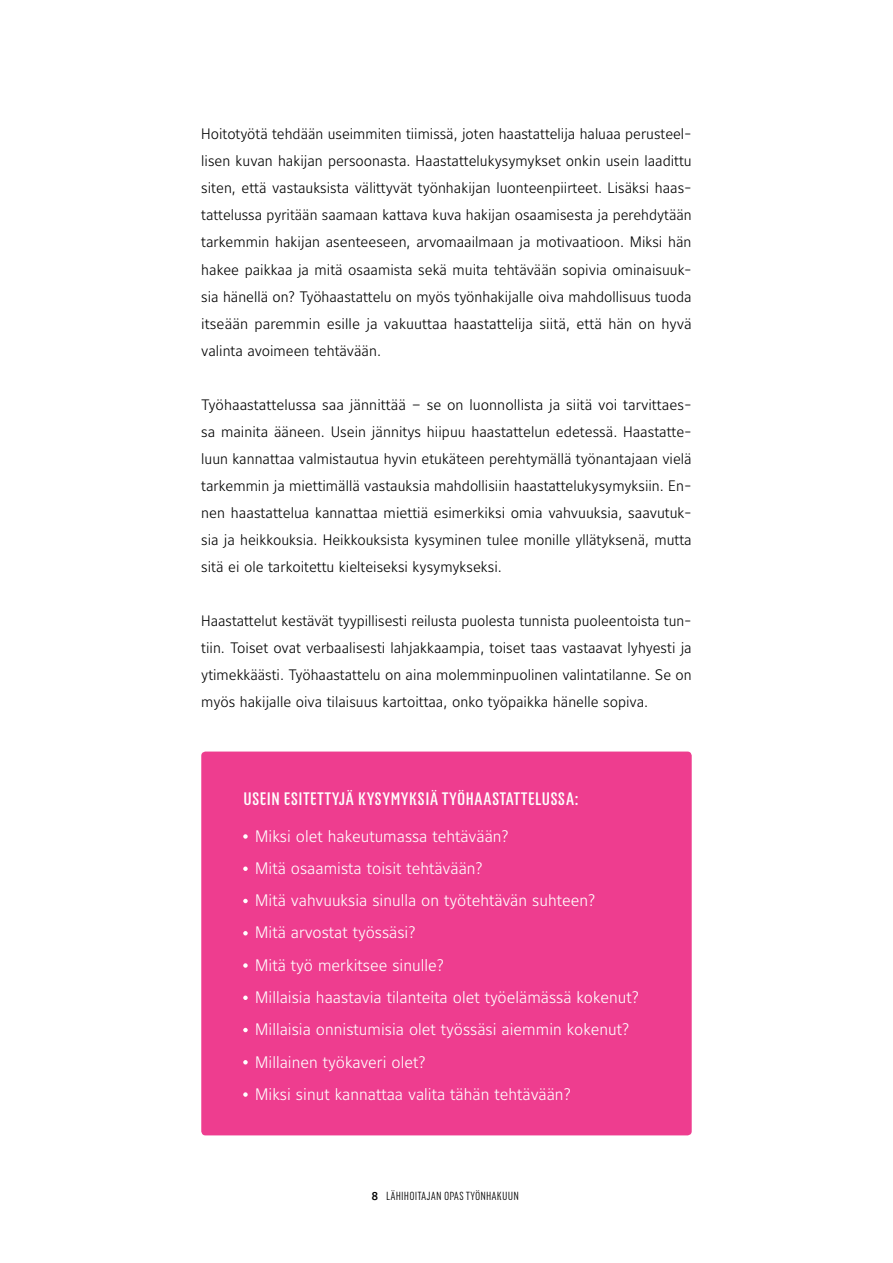
<style>
.page{position:relative;width:893px;height:1263px;background:#fff}
.page>*{position:absolute;margin:0;border:0;box-sizing:border-box;transform-origin:0 0}
.t1{font:18px "Kurry Pro";letter-spacing:.025em;color:#fff}
.t2{font:300 16.5px/32.2px "Maurea";color:#fff}
.t3{font:300 15px/27px "Maurea";color:#000;text-align:justify}
.t4{font:300 11.7px "Kurry Pro";letter-spacing:.01em;color:#000}
.s1{font-family:"Maurea Medium Caps Lf";font-weight:400;font-size:12px}
</style>
<div class="page">
<div style="left:201px;top:751px;width:491px;height:384px;background:#ee3d8f;border-radius:4px"></div>
<svg style="left:243px;top:834px;width:5px;height:5px"></svg>
<svg style="left:243px;top:866px;width:5px;height:5px"></svg>
<svg style="left:243px;top:899px;width:5px;height:4px"></svg>
<svg style="left:243px;top:931px;width:5px;height:4px"></svg>
<svg style="left:243px;top:963px;width:5px;height:5px"></svg>
<svg style="left:243px;top:995px;width:5px;height:5px"></svg>
<svg style="left:243px;top:1028px;width:5px;height:4px"></svg>
<svg style="left:243px;top:1060px;width:5px;height:4px"></svg>
<svg style="left:243px;top:1092px;width:5px;height:5px"></svg>
<p class="t3" style="left:201px;top:122px;width:492px">Hoitotyötä tehdään useimmiten tiimissä, joten haastattelija haluaa perusteel&shy;lisen kuvan hakijan persoonasta. Haastattelukysymykset onkin usein laadittu siten, että vastauksista välittyvät työnhakijan luonteenpiirteet. Lisäksi haas&shy;tattelussa pyritään saamaan kattava kuva hakijan osaamisesta ja perehdytään tarkemmin hakijan asenteeseen, arvomaailmaan ja motivaatioon. Miksi hän hakee paikkaa ja mitä osaamista sekä muita tehtävään sopivia ominaisuuk&shy;sia hänellä on? Työhaastattelu on myös työnhakijalle oiva mahdollisuus tuoda itseään paremmin esille ja vakuuttaa haastattelija siitä, että hän on hyvä valinta avoimeen tehtävään.</p>
<p class="t3" style="left:201px;top:392px;width:492px">Työhaastattelussa saa jännittää – se on luonnollista ja siitä voi tarvittaes&shy;sa mainita ääneen. Usein jännitys hiipuu haastattelun edetessä. Haastatte&shy;luun kannattaa valmistautua hyvin etukäteen perehtymällä työnantajaan vielä tarkemmin ja miettimällä vastauksia mahdollisiin haastattelukysymyksiin. En&shy;nen haastattelua kannattaa miettiä esimerkiksi omia vahvuuksia, saavutuk&shy;sia ja heikkouksia. Heikkouksista kysyminen tulee monille yllätyksenä, mutta sitä ei ole tarkoitettu kielteiseksi kysymykseksi.</p>
<p class="t3" style="left:201px;top:608px;width:492px">Haastattelut kestävät tyypillisesti reilusta puolesta tunnista puoleentoista tun&shy;tiin. Toiset ovat verbaalisesti lahjakkaampia, toiset taas vastaavat lyhyesti ja ytimekkäästi. Työhaastattelu on aina molemminpuolinen valintatilanne. Se on myös hakijalle oiva tilaisuus kartoittaa, onko työpaikka hänelle sopiva.</p>
<p class="t1" style="left:243px;top:786px;width:337px">USEIN ESITETTYJÄ KYSYMYKSIÄ TYÖHAASTATTELUSSA:</p>
<p class="t2" style="left:255px;top:821px;width:385px">Miksi olet hakeutumassa tehtävään?<br>Mitä osaamista toisit tehtävään?<br>Mitä vahvuuksia sinulla on työtehtävän suhteen?<br>Mitä arvostat työssäsi?<br>Mitä työ merkitsee sinulle?<br>Millaisia haastavia tilanteita olet työelämässä kokenut?<br>Millaisia onnistumisia olet työssäsi aiemmin kokenut?<br>Millainen työkaveri olet?<br>Miksi sinut kannattaa valita tähän tehtävään?</p>
<p class="t4" style="left:372px;top:1188px;width:149px"><span class="s1">8</span> LÄHIHOITAJAN OPAS TYÖNHAKUUN</p>
</div>
